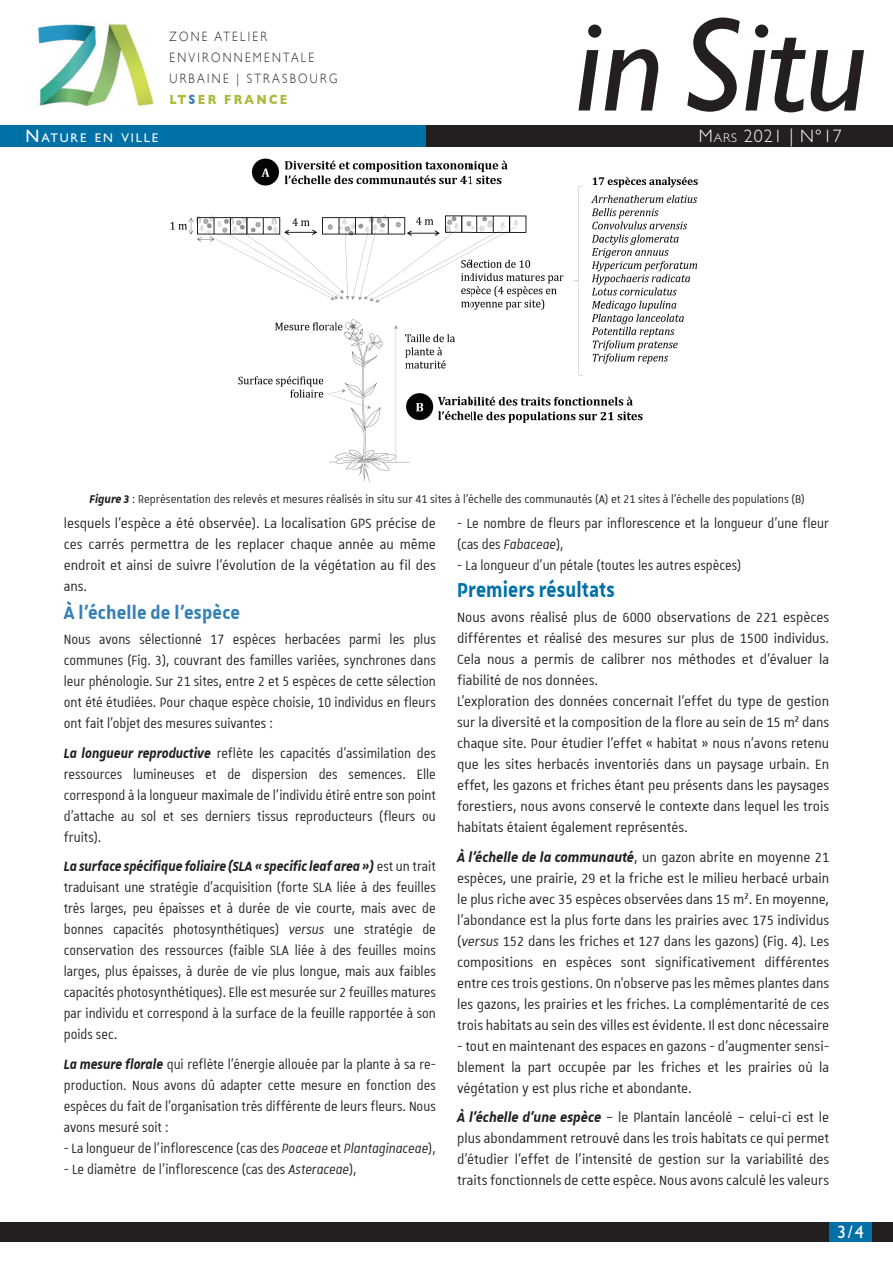
<style>
.page{position:relative;width:893px;height:1263px;background:#fff}
.page>*{position:absolute;margin:0;border:0;box-sizing:border-box;transform-origin:0 0}
.t1{font:italic 134.55px "Gill Sans Std";color:#231f20}
.t2{font:700 27px "Unistra A";letter-spacing:.01em;color:#0071a7;scale:.84 1}
.t3{font:700 24px "Unistra A";letter-spacing:.01em;color:#3780b3;scale:.9 1}
.t4{font:18px/21px "Unistra A";color:#231f20;text-align:justify;scale:.9 1}
.t5{font:18px/21px "Unistra A";color:#231f20;text-align:justify;scale:.85 1}
.t6{font:300 18px "Gill Sans Std";letter-spacing:.05em;color:#fff}
.t7{font:18px "Gill Sans Std";color:#fff}
.t8{font:15px "Unistra A";color:#231f20;scale:.9 1}
.t9{font:300 13.5px/21px "Gill Sans";letter-spacing:.2em;color:#231f20;scale:.85 1}
.t10{font:12.6px "Gill Sans Std";letter-spacing:.145em;color:#fff}
.s1{font-style:inherit}
.s2{font-weight:700;color:#abba3b}
.s3{font-weight:700;color:#3780b3}
.s4{font-size:18px}
.s5{font-size:12.6px}
.s6{font-weight:700;font-style:italic}
.s7{font-style:italic}
</style>
<div class="page">
<img style="left:38px;top:24px;width:116px;height:83px">
<div style="left:0;top:1222px;width:893px;height:20px;background:#231f20"></div>
<div style="left:829px;top:1222px;width:43px;height:20px;background:#0071a7"></div>
<div style="left:0;top:125px;width:893px;height:21px;background:#231f20"></div>
<div style="left:0;top:125px;width:425px;height:21px;background:#0071a7"></div>
<img style="left:170px;top:158px;width:528px;height:324px">
<p class="t9" style="left:169px;top:26px;width:199px">ZONE ATELIER<br>ENVIRONNEMENTALE<br>URBAINE <span class="s1">| STRASBOURG<br></span><span class="s2">LT</span><span class="s3">S</span><span class="s2">ER FRANCE</span></p>
<h1 class="t1" style="left:575px;top:-12px;width:295px">in Situ</h1>
<p class="t10" style="left:26px;top:130px;width:134px"><span class="s4">N</span>ATURE EN VILLE</p>
<p class="t6" style="left:699px;top:125px;width:145px">M<span class="s5">ARS</span> 2021 | N°17</p>
<p class="t8" style="left:89px;top:491px;width:796px"><span class="s6">Figure 3</span> : Représentation des relevés et mesures réalisés in situ sur 41 sites à l’échelle des communautés (A) et 21 sites à l’échelle des populations (B)</p>
<p class="t4" style="left:64px;top:512px;width:415px">lesquels l’espèce a été observée). La localisation GPS précise de ces carrés permettra de les replacer chaque année au même endroit et ainsi de suivre l’évolution de la végétation au fil des ans.</p>
<h3 class="t3" style="left:64px;top:599px;width:197px">À l’échelle de l’espèce</h3>
<p class="t5" style="left:64px;top:628px;width:439px">Nous avons sélectionné 17 espèces herbacées parmi les plus communes (Fig. 3), couvrant des familles variées, synchrones dans leur phénologie. Sur 21 sites, entre 2 et 5 espèces de cette sélection ont été étudiées. Pour chaque espèce choisie, 10 individus en fleurs ont fait l’objet des mesures suivantes :</p>
<p class="t5" style="left:64px;top:742px;width:439px"><span class="s6">La longueur reproductive</span> reflète les capacités d’assimilation des ressources lumineuses et de dispersion des semences. Elle correspond à la longueur maximale de l’individu étiré entre son point d’attache au sol et ses derniers tissus reproducteurs (fleurs ou fruits).</p>
<p class="t5" style="left:64px;top:855px;width:439px"><span class="s6">La surface spécifique foliaire (SLA « specific leaf area »)</span> est un trait traduisant une stratégie d’acquisition (forte SLA liée à des feuilles très larges, peu épaisses et à durée de vie courte, mais avec de bonnes capacités photosynthétiques) <span class="s7">versus</span> une stratégie de conservation des ressources (faible SLA liée à des feuilles moins larges, plus épaisses, à durée de vie plus longue, mais aux faibles capacités photosynthétiques). Elle est mesurée sur 2 feuilles matures par individu et correspond à la surface de la feuille rapportée à son poids sec.</p>
<p class="t5" style="left:64px;top:1053px;width:439px"><span class="s6">La mesure florale</span> qui reflète l’énergie allouée par la plante à sa re&shy;production. Nous avons dû adapter cette mesure en fonction des espèces du fait de l’organisation très différente de leurs fleurs. Nous avons mesuré soit :</p>
<p class="t5" style="left:64px;top:1137px;width:439px">- La longueur de l’inflorescence (cas des <span class="s7">Poaceae</span> et <span class="s7">Plantaginaceae</span>),</p>
<p class="t5" style="left:64px;top:1158px;width:346px">- Le diamètre de l’inflorescence (cas des <span class="s7">Asteraceae</span>),</p>
<p class="t5" style="left:457px;top:512px;width:439px">- Le nombre de fleurs par inflorescence et la longueur d’une fleur (cas des <span class="s7">Fabaceae</span>),</p>
<p class="t5" style="left:457px;top:554px;width:336px">- La longueur d’un pétale (toutes les autres espèces)</p>
<h2 class="t2" style="left:457px;top:574px;width:189px">Premiers résultats</h2>
<p class="t4" style="left:457px;top:606px;width:415px;text-align:left">Nous avons réalisé plus de 6000 observations de 221 espèces différentes et réalisé des mesures sur plus de 1500 individus.<br>Cela nous a permis de calibrer nos méthodes et d’évaluer la fiabilité de nos données.<br>L’exploration des données concernait l’effet du type de gestion sur la diversité et la composition de la flore au sein de 15 m² dans chaque site. Pour étudier l’effet « habitat » nous n’avons retenu que les sites herbacés inventoriés dans un paysage urbain. En effet, les gazons et friches étant peu présents dans les paysages forestiers, nous avons conservé le contexte dans lequel les trois habitats étaient également représentés.</p>
<p class="t4" style="left:457px;top:846px;width:415px"><span class="s6">À l’échelle de la communauté</span>, un gazon abrite en moyenne 21 espèces, une prairie, 29 et la friche est le milieu herbacé urbain le plus riche avec 35 espèces observées dans 15 m². En moyenne, l’abondance est la plus forte dans les prairies avec 175 individus (<span class="s7">versus</span> 152 dans les friches et 127 dans les gazons) (Fig. 4). Les compositions en espèces sont significativement différentes entre ces trois gestions. On n’observe pas les mêmes plantes dans les gazons, les prairies et les friches. La complémentarité de ces trois habitats au sein des villes est évidente. Il est donc nécessaire</p>
<p class="t4" style="left:457px;top:1035px;width:415px">- tout en maintenant des espaces en gazons - d’augmenter sensi&shy;blement la part occupée par les friches et les prairies où la végétation y est plus riche et abondante.</p>
<p class="t4" style="left:457px;top:1106px;width:415px"><span class="s6">À l’échelle d’une espèce</span> – le Plantain lancéolé – celui-ci est le plus abondamment retrouvé dans les trois habitats ce qui permet d’étudier l’effet de l’intensité de gestion sur la variabilité des traits fonctionnels de cette espèce. Nous avons calculé les valeurs</p>
<p class="t7" style="left:837px;top:1221px;width:28px">3/4</p>
</div>
